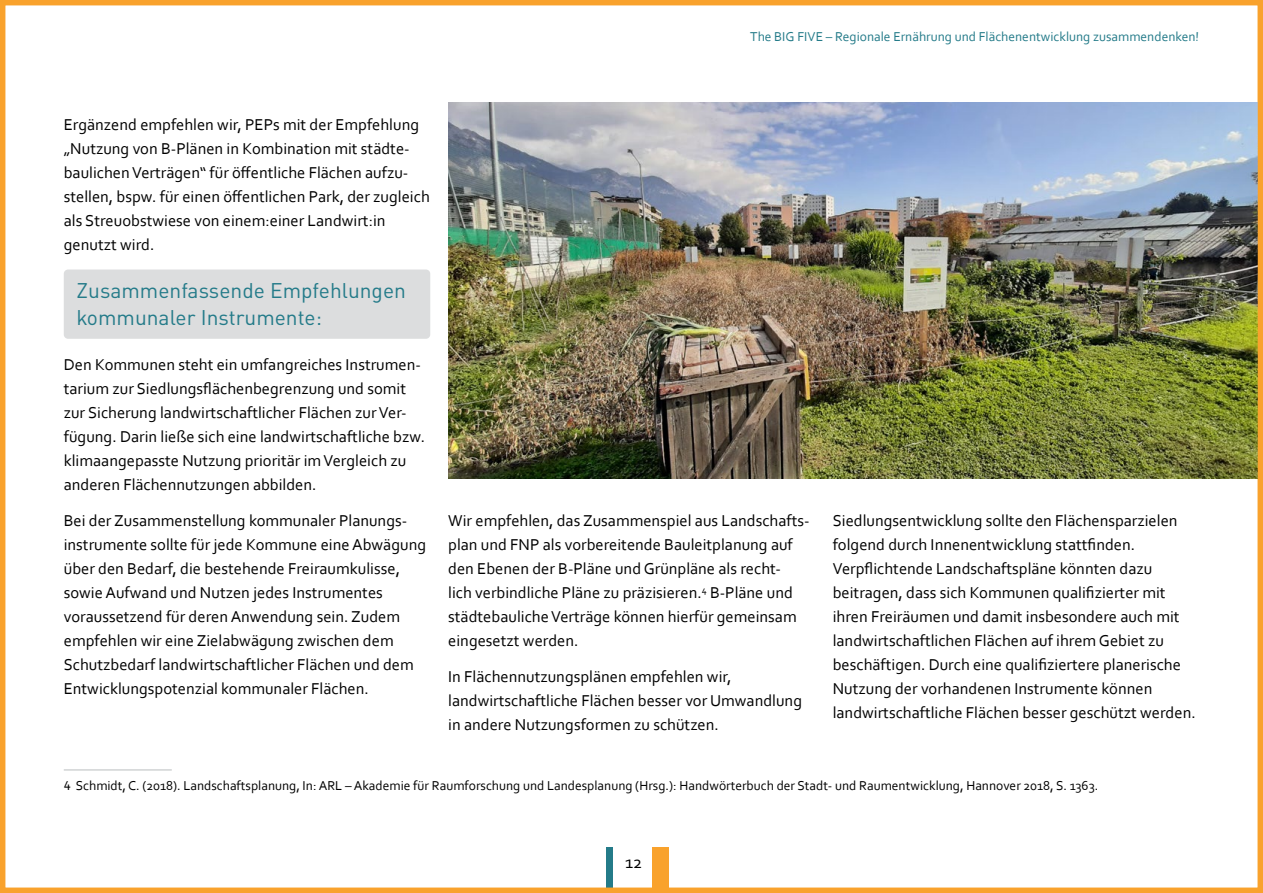
<style>
.page{position:relative;width:1263px;height:893px;background:#fff}
.page>*{position:absolute;margin:0;border:0;box-sizing:border-box;transform-origin:0 0}
.Text_H3{font:21px/27px "DIN Pro";color:#247b89}
.t1{font:18px "Corbel";color:#000}
.body{font:16.5px/24px "Corbel";color:#000}
.Footnote{font:13.5px "Corbel";color:#000}
.t2{font:13.5px "Corbel";color:#247b89}
</style>
<div class="page">
<img style="left:0;top:0;width:1263px;height:893px">
<p class="t2" style="left:750px;top:28px;width:450px">The BIG FIVE – Regionale Ernährung und Flächenentwicklung zusammendenken!</p>
<p class="body" style="left:64px;top:112px;width:367px">Ergänzend empfehlen wir, PEPs mit der Empfehlung „Nutzung von B-Plänen in Kombination mit städte&shy;baulichen Verträgen“ für öffentliche Flächen aufzu&shy;stellen, bspw. für einen öffentlichen Park, der zugleich als Streuobstwiese von einem:einer Landwirt:in genutzt wird.</p>
<h3 class="Text_H3" style="left:77px;top:275px;width:331px">Zusammenfassende Empfehlungen kommunaler Instrumente:</h3>
<p class="body" style="left:64px;top:352px;width:363px">Den Kommunen steht ein umfangreiches Instrumen&shy;tarium zur Siedlungsflächenbegrenzung und somit zur Sicherung landwirtschaftlicher Flächen zur Ver&shy;fügung. Darin ließe sich eine landwirtschaftliche bzw. klimaangepasste Nutzung prioritär im Vergleich zu anderen Flächennutzungen abbilden.</p>
<p class="body" style="left:64px;top:508px;width:364px">Bei der Zusammenstellung kommunaler Planungs&shy;instrumente sollte für jede Kommune eine Abwägung über den Bedarf, die bestehende Freiraumkulisse, sowie Aufwand und Nutzen jedes Instrumentes voraussetzend für deren Anwendung sein. Zudem empfehlen wir eine Zielabwägung zwischen dem Schutzbedarf landwirtschaftlicher Flächen und dem Entwicklungspotenzial kommunaler Flächen.</p>
<p class="body" style="left:448px;top:508px;width:363px">Wir empfehlen, das Zusammenspiel aus Landschafts&shy;plan und FNP als vorbereitende Bauleitplanung auf den Ebenen der B-Pläne und Grünpläne als recht-<br>lich verbindliche Pläne zu präzisieren.<sup>4</sup> B-Pläne und städtebauliche Verträge können hierfür gemeinsam eingesetzt werden.</p>
<p class="body" style="left:448px;top:664px;width:355px">In Flächennutzungsplänen empfehlen wir, landwirtschaftliche Flächen besser vor Umwandlung in andere Nutzungsformen zu schützen.</p>
<p class="body" style="left:833px;top:508px;width:364px">Siedlungsentwicklung sollte den Flächensparzielen folgend durch Innenentwicklung stattfinden.<br>Verpflichtende Landschaftspläne könnten dazu beitragen, dass sich Kommunen qualifizierter mit ihren Freiräumen und damit insbesondere auch mit landwirtschaftlichen Flächen auf ihrem Gebiet zu beschäftigen. Durch eine qualifiziertere planerische Nutzung der vorhandenen Instrumente können landwirtschaftliche Flächen besser geschützt werden.</p>
<p class="Footnote" style="left:64px;top:777px;width:1036px">4 Schmidt, C. (2018). Landschaftsplanung, In: ARL – Akademie für Raumforschung und Landesplanung (Hrsg.): Handwörterbuch der Stadt‐ und Raumentwicklung, Hannover 2018, S. 1363.</p>
<p class="t1" style="left:625px;top:851px;width:19px">12</p>
</div>
